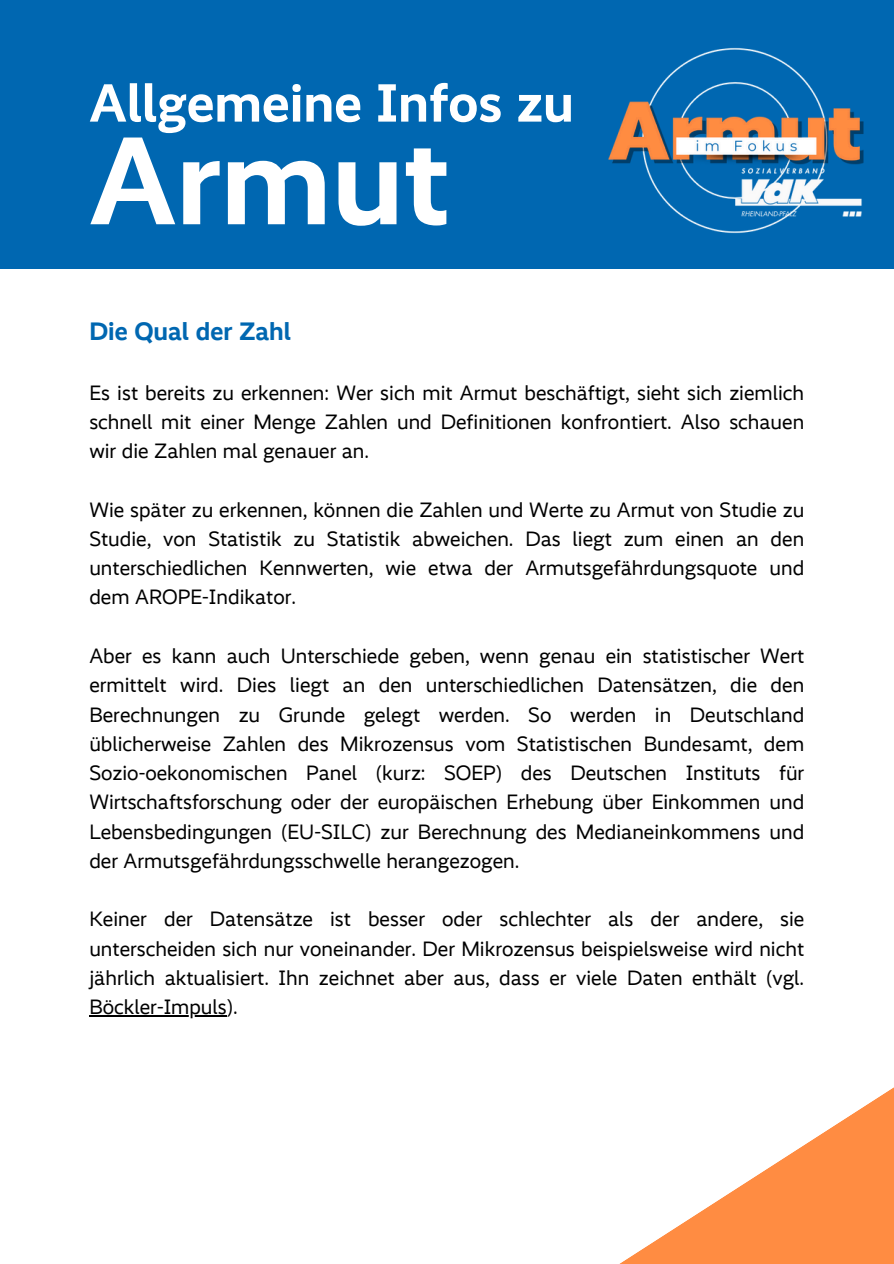
<style>
.page{position:relative;width:894px;height:1264px;background:#fff}
.page>*{position:absolute;margin:0;border:0;box-sizing:border-box;transform-origin:0 0}
.t1{font:700 125.7px "Vd K Realist";color:#fff}
.t2{font:700 54px "Vd K Realist";color:#fff}
.t3{font:700 25.5px "Vd K Realist";color:#0067b1}
.t4{font:21px/29.2px "Vd K Realist";color:#000;text-align:justify}
</style>
<div class="page">
<div style="left:0;top:0;width:893px;height:268px;background:#0067b1"></div>
<svg style="left:621px;top:1088px;width:272px;height:175px"></svg>
<img style="left:540px;top:47px;width:353px;height:222px">
<hr style="left:89px;top:1015px;width:138px;height:1px;background:#000">
<h2 class="t2" style="left:89px;top:80px;width:486px">Allgemeine Infos zu</h2>
<h1 class="t1" style="left:89px;top:127px;width:361px">Armut</h1>
<p class="t3" style="left:89px;top:320px;width:203px">Die Qual der Zahl</p>
<h3 class="t4" style="left:89px;top:379px;width:716px">Es ist bereits zu erkennen: Wer sich mit Armut beschäftigt, sieht sich ziemlich schnell mit einer Menge Zahlen und Definitionen konfrontiert. Also schauen wir die Zahlen mal genauer an.</h3>
<p class="t4" style="left:89px;top:496px;width:716px">Wie später zu erkennen, können die Zahlen und Werte zu Armut von Studie zu Studie, von Statistik zu Statistik abweichen. Das liegt zum einen an den unterschiedlichen Kennwerten, wie etwa der Armutsgefährdungsquote und dem AROPE-Indikator.</p>
<p class="t4" style="left:89px;top:642px;width:716px">Aber es kann auch Unterschiede geben, wenn genau ein statistischer Wert ermittelt wird. Dies liegt an den unterschiedlichen Datensätzen, die den Berechnungen zu Grunde gelegt werden. So werden in Deutschland üblicherweise Zahlen des Mikrozensus vom Statistischen Bundesamt, dem Sozio-oekonomischen Panel (kurz: SOEP) des Deutschen Instituts für Wirtschaftsforschung oder der europäischen Erhebung über Einkommen und Lebensbedingungen (EU-SILC) zur Berechnung des Medianeinkommens und der Armutsgefährdungsschwelle herangezogen.</p>
<p class="t4" style="left:89px;top:906px;width:716px">Keiner der Datensätze ist besser oder schlechter als der andere, sie unterscheiden sich nur voneinander. Der Mikrozensus beispielsweise wird nicht jährlich aktualisiert. Ihn zeichnet aber aus, dass er viele Daten enthält (vgl.</p>
<p class="t4" style="left:89px;top:993px;width:150px">Böckler-Impuls).</p>
</div>
